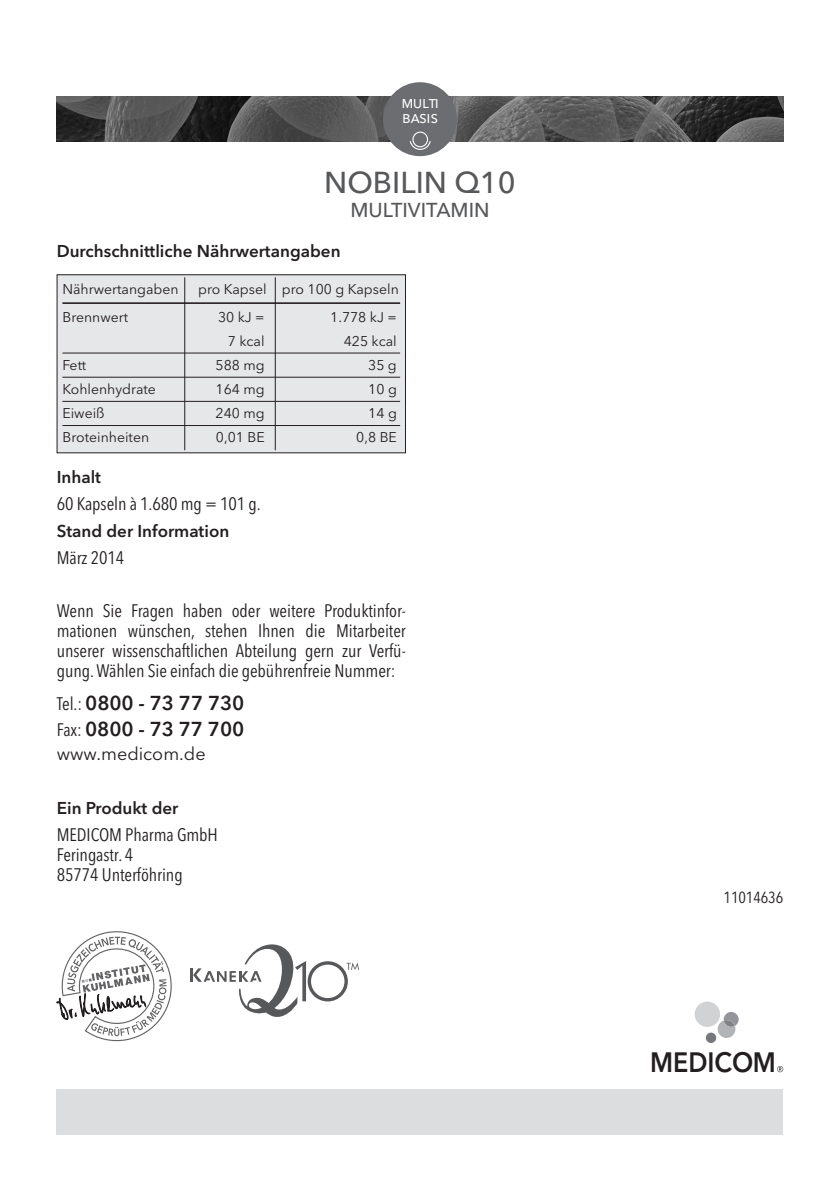
<style>
.page{position:relative;width:840px;height:1191px;background:#fff}
.page>*{position:absolute;margin:0;border:0;box-sizing:border-box;transform-origin:0 0}
.t1{font:500 30px "Avenir Next LT Pro";color:#57585a}
.t2{font:600 27.8px "Avenir Next LT Pro";color:#231f20;scale:.9 1}
.t3{font:600 20px/26px "Avenir Next LT Pro";letter-spacing:-.005em;color:#231f20}
.t4{font:500 20px "Avenir Next LT Pro";color:#57585a}
.t5{font:condensed 18px/20px "Avenir Next LT Pro";letter-spacing:-.005em;color:#231f20;text-align:justify}
.t6{font:18px "Avenir Next LT Pro";color:#231f20}
.t7{font:600 17px "Avenir Next LT Pro";color:#231f20}
.t8{font:condensed 16px "Avenir Next LT Pro";color:#231f20}
.t9{font:14px "Avenir Next LT Pro";color:#231f20}
.t10{font:500 12.6px/14.6px "Avenir Next LT Pro";color:#fff}
.s1{font-weight:400;font-stretch:condensed;font-size:18px}
</style>
<div class="page">
<div style="left:57px;top:1089px;width:725px;height:45px;background:#dcdddf"></div>
<svg style="left:777px;top:1066px;width:5px;height:6px"></svg>
<div style="left:705px;top:1032px;width:10px;height:11px;background:#76787b;border-radius:50%"></div>
<div style="left:694px;top:1001px;width:25px;height:26px;background:#d1d2d4;border-radius:50%"></div>
<svg style="left:717px;top:1012px;width:21px;height:26px"></svg>
<div style="left:57px;top:275px;width:348px;height:178px;background:#e6e7e9"></div>
<div style="left:57px;top:274px;width:348px;height:179px;border:1px solid #231f20"></div>
<hr style="left:62px;top:302px;width:338px;height:2px;background:#231f20">
<hr style="left:62px;top:353px;width:338px;height:1px;background:#231f20">
<hr style="left:62px;top:377px;width:338px;height:1px;background:#231f20">
<hr style="left:62px;top:401px;width:338px;height:1px;background:#231f20">
<hr style="left:62px;top:425px;width:338px;height:1px;background:#231f20">
<hr style="left:184px;top:277px;width:1px;height:173px;background:#231f20">
<hr style="left:275px;top:277px;width:1px;height:173px;background:#231f20">
<img style="left:57px;top:96px;width:725px;height:46px">
<div style="left:383px;top:82px;width:73px;height:74px;background:#6c6d70;border-radius:50%"></div>
<svg style="left:409px;top:141px;width:22px;height:9px"></svg>
<div style="left:412px;top:132px;width:16px;height:15px;border:1px solid #fff;border-radius:50%"></div>
<svg style="left:57px;top:931px;width:115px;height:111px"></svg>
<svg style="left:190px;top:944px;width:169px;height:73px"></svg>
<p class="t10" style="left:401px;top:97px;width:38px">MULTI<br>BASIS</p>
<h1 class="t1" style="left:324px;top:164px;width:193px">NOBILIN Q10</h1>
<p class="t4" style="left:350px;top:198px;width:141px">MULTIVITAMIN</p>
<p class="t7" style="left:57px;top:240px;width:285px">Durchschnittliche Nährwertangaben</p>
<p class="t9" style="left:62px;top:280px;width:118px">Nährwertangaben</p>
<p class="t9" style="left:198px;top:280px;width:202px">pro Kapsel pro 100 g Kapseln</p>
<p class="t9" style="left:62px;top:309px;width:67px">Brennwert</p>
<p class="t9" style="left:218px;top:309px;width:48px">30 kJ =</p>
<p class="t9" style="left:330px;top:309px;width:68px">1.778 kJ =</p>
<p class="t9" style="left:228px;top:333px;width:38px">7 kcal</p>
<p class="t9" style="left:343px;top:333px;width:55px">425 kcal</p>
<p class="t9" style="left:62px;top:357px;width:25px">Fett</p>
<p class="t9" style="left:215px;top:357px;width:51px">588 mg</p>
<p class="t9" style="left:368px;top:357px;width:30px">35 g</p>
<p class="t9" style="left:62px;top:381px;width:95px">Kohlenhydrate</p>
<p class="t9" style="left:215px;top:381px;width:51px">164 mg</p>
<p class="t9" style="left:368px;top:381px;width:30px">10 g</p>
<p class="t9" style="left:62px;top:405px;width:44px">Eiweiß</p>
<p class="t9" style="left:215px;top:405px;width:51px">240 mg</p>
<p class="t9" style="left:368px;top:405px;width:30px">14 g</p>
<p class="t9" style="left:62px;top:429px;width:88px">Broteinheiten</p>
<p class="t9" style="left:216px;top:429px;width:50px">0,01 BE</p>
<p class="t9" style="left:356px;top:429px;width:42px">0,8 BE</p>
<p class="t7" style="left:57px;top:467px;width:46px">Inhalt</p>
<p class="t5" style="left:57px;top:494px;width:205px">60 Kapseln à 1.680 mg = 101 g.</p>
<p class="t7" style="left:57px;top:520px;width:174px">Stand der Information</p>
<p class="t5" style="left:57px;top:547px;width:69px">März 2014</p>
<p class="t5" style="left:57px;top:601px;width:350px">Wenn Sie Fragen haben oder weitere Produktinfor&shy;mationen wünschen, stehen Ihnen die Mitarbeiter unserer wissenschaftlichen Abteilung gern zur Verfü&shy;gung. Wählen Sie einfach die gebührenfreie Nummer:</p>
<p class="t3" style="left:57px;top:690px;width:189px"><span class="s1">Tel.:</span> 0800 - 73 77 730<br><span class="s1">Fax:</span> 0800 - 73 77 700</p>
<p class="t6" style="left:57px;top:743px;width:150px">www.medicom.de</p>
<p class="t7" style="left:57px;top:797px;width:123px">Ein Produkt der</p>
<p class="t5" style="left:57px;top:824px;width:163px;text-align:left">MEDICOM Pharma GmbH<br>Feringastr. 4<br>85774 Unterföhring</p>
<p class="t8" style="left:723px;top:887px;width:61px">11014636</p>
<h2 class="t2" style="left:649px;top:1045px;width:141px">MEDICOM</h2>
</div>
